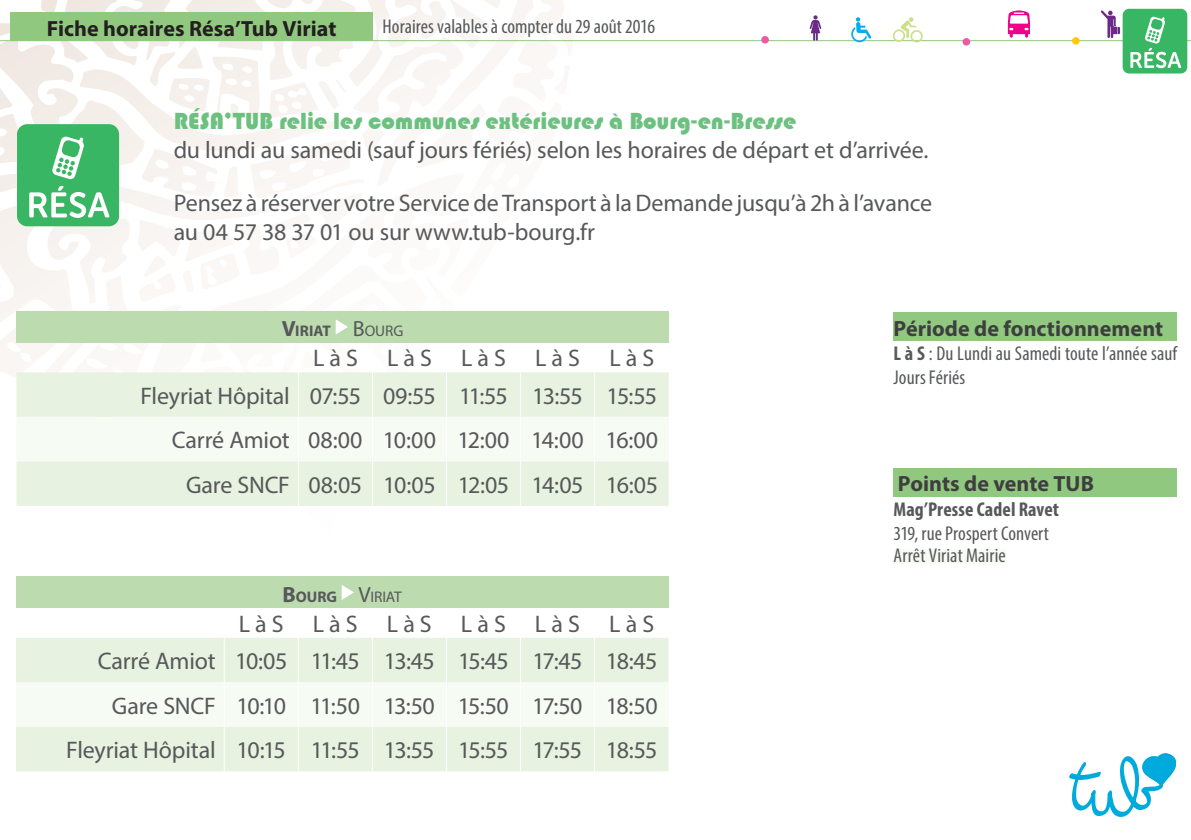
<style>
.page{position:relative;width:1191px;height:840px;background:#fff}
.page>*{position:absolute;margin:0;border:0;box-sizing:border-box;transform-origin:0 0}
.t1{font:24px/37.2px "Myriad Pro";letter-spacing:-.01em;color:#57585a;text-align:right}
.t2{font:24px "Bauhaus 93";color:#6cc180}
.t3{font:700 22px "Myriad Pro";color:#3e3e3f}
.t4{font:700 22px "Myriad Pro";color:#231f20}
.t5{font:condensed 20px/24px "Myriad Pro";letter-spacing:.005em;color:#57585a}
.t6{font:700 condensed 20px "Myriad Pro";letter-spacing:.005em;color:#57585a}
.t7{font:700 15.4px "Myriad Pro";color:#57585a}
.t8{font:15.4px "Myriad Pro";letter-spacing:-.005em;color:#57585a}
.s1{font-size:22px}
.s2{font-weight:400;font-size:22px}
.s3{font-weight:400}
.s4{font-weight:700;font-size:22px}
.s5{font-weight:700}
</style>
<div class="page">
<svg style="left:0;top:0;width:573px;height:506px"></svg>
<hr style="left:0;top:40px;width:1191px;height:1px;background:#91c87f">
<svg style="left:851px;top:17px;width:20px;height:25px"></svg>
<svg style="left:809px;top:15px;width:12px;height:26px"></svg>
<svg style="left:1100px;top:10px;width:20px;height:28px"></svg>
<svg style="left:892px;top:17px;width:31px;height:26px"></svg>
<svg style="left:1008px;top:10px;width:22px;height:28px"></svg>
<div style="left:962px;top:38px;width:8px;height:8px;background:#ef59a1;border-radius:50%"></div>
<div style="left:1072px;top:37px;width:7px;height:8px;background:#feca0a;border-radius:50%"></div>
<div style="left:761px;top:36px;width:8px;height:7px;background:#ef59a1;border-radius:50%"></div>
<div style="left:10px;top:12px;width:363px;height:29px;background:#91c87f"></div>
<div style="left:893px;top:467px;width:284px;height:29px;background:#91c87f"></div>
<div style="left:893px;top:312px;width:284px;height:28px;background:#91c87f"></div>
<div style="left:893px;top:549px;width:112px;height:14px;background:#f6fbf4"></div>
<svg style="left:1069px;top:753px;width:108px;height:64px"></svg>
<div style="left:16px;top:372px;width:652px;height:133px;background:#e7f2e0"></div>
<div style="left:16px;top:416px;width:652px;height:45px;background:#f6fbf4"></div>
<hr style="left:298px;top:372px;width:1px;height:44px;background:#fff">
<hr style="left:372px;top:372px;width:1px;height:44px;background:#fff">
<hr style="left:446px;top:372px;width:1px;height:44px;background:#fff">
<hr style="left:520px;top:372px;width:1px;height:44px;background:#fff">
<hr style="left:594px;top:372px;width:1px;height:44px;background:#fff">
<hr style="left:298px;top:416px;width:1px;height:45px;background:#fff">
<hr style="left:372px;top:416px;width:1px;height:45px;background:#fff">
<hr style="left:446px;top:416px;width:1px;height:45px;background:#fff">
<hr style="left:520px;top:416px;width:1px;height:45px;background:#fff">
<hr style="left:594px;top:416px;width:1px;height:45px;background:#fff">
<hr style="left:298px;top:461px;width:1px;height:44px;background:#fff">
<hr style="left:372px;top:461px;width:1px;height:44px;background:#fff">
<hr style="left:446px;top:461px;width:1px;height:44px;background:#fff">
<hr style="left:520px;top:461px;width:1px;height:44px;background:#fff">
<hr style="left:594px;top:461px;width:1px;height:44px;background:#fff">
<hr style="left:298px;top:342px;width:1px;height:30px;background:#fff">
<hr style="left:372px;top:342px;width:1px;height:30px;background:#fff">
<hr style="left:446px;top:342px;width:1px;height:30px;background:#fff">
<hr style="left:520px;top:342px;width:1px;height:30px;background:#fff">
<div style="left:16px;top:311px;width:652px;height:31px;background:#bcdbae"></div>
<svg style="left:336px;top:319px;width:12px;height:15px"></svg>
<div style="left:1122px;top:9px;width:65px;height:64px;background:#39b663;border-radius:6px"></div>
<svg style="left:1130px;top:17px;width:51px;height:51px"></svg>
<div style="left:16px;top:638px;width:652px;height:132px;background:#e7f2e0"></div>
<div style="left:16px;top:682px;width:652px;height:44px;background:#f6fbf4"></div>
<hr style="left:224px;top:637px;width:1px;height:45px;background:#fff">
<hr style="left:298px;top:637px;width:1px;height:45px;background:#fff">
<hr style="left:372px;top:637px;width:1px;height:45px;background:#fff">
<hr style="left:446px;top:637px;width:1px;height:45px;background:#fff">
<hr style="left:520px;top:637px;width:1px;height:45px;background:#fff">
<hr style="left:594px;top:637px;width:1px;height:45px;background:#fff">
<hr style="left:224px;top:682px;width:1px;height:44px;background:#fff">
<hr style="left:298px;top:682px;width:1px;height:44px;background:#fff">
<hr style="left:372px;top:682px;width:1px;height:44px;background:#fff">
<hr style="left:446px;top:682px;width:1px;height:44px;background:#fff">
<hr style="left:520px;top:682px;width:1px;height:44px;background:#fff">
<hr style="left:594px;top:682px;width:1px;height:44px;background:#fff">
<hr style="left:224px;top:726px;width:1px;height:44px;background:#fff">
<hr style="left:298px;top:726px;width:1px;height:44px;background:#fff">
<hr style="left:372px;top:726px;width:1px;height:44px;background:#fff">
<hr style="left:446px;top:726px;width:1px;height:44px;background:#fff">
<hr style="left:520px;top:726px;width:1px;height:44px;background:#fff">
<hr style="left:594px;top:726px;width:1px;height:44px;background:#fff">
<div style="left:16px;top:576px;width:652px;height:31px;background:#bcdbae"></div>
<svg style="left:342px;top:585px;width:12px;height:14px"></svg>
<div style="left:17px;top:124px;width:102px;height:102px;background:#39b663;border-radius:10px"></div>
<svg style="left:52px;top:136px;width:32px;height:43px"></svg>
<svg style="left:29px;top:186px;width:81px;height:32px"></svg>
<p class="t4" style="left:47px;top:14px;width:291px">Fiche horaires Résa’Tub Viriat</p>
<p class="t5" style="left:382px;top:14px;width:274px">Horaires valables à compter du 29 août 2016</p>
<p class="t2" style="left:174px;top:108px;width:624px">RÉSA’TUB relie les communes extérieures à Bourg-en-Bresse</p>
<p class="t1" style="left:174px;top:123px;width:760px;line-height:52.8px;text-align:left">du lundi au samedi (sauf jours fériés) selon les horaires de départ et d’arrivée.<br>Pensez à réserver votre Service de Transport à la Demande jusqu’à 2h à l’avance</p>
<p class="t1" style="left:174px;top:213px;width:423px">au 04 57 38 37 01 ou sur www.tub-bourg.fr</p>
<p class="t7" style="left:282px;top:320px;width:123px"><span class="s1">V</span>IRIAT <span class="s2">B</span><span class="s3">OURG</span></p>
<p class="t1" style="left:140px;top:339px;width:518px">L à SL à SL à SL à SL à S<br>Fleyriat Hôpital 07:55 09:55 11:55 13:55 15:55</p>
<p class="t1" style="left:172px;top:417px;width:488px;line-height:44.4px;text-align:center">Carré Amiot 08:00 10:00 12:00 14:00 16:00<br>Gare SNCF 08:05 10:05 12:05 14:05 16:05</p>
<p class="t8" style="left:282px;top:586px;width:121px"><span class="s4">B</span><span class="s5">OURG</span> <span class="s1">V</span>IRIAT</p>
<p class="t1" style="left:98px;top:604px;width:561px">L à SL à SL à SL à SL à SL à S<br>Carré Amiot 10:05 11:45 13:45 15:45 17:45 18:45</p>
<p class="t1" style="left:66px;top:682px;width:593px;line-height:44.4px">Gare SNCF 10:10 11:50 13:50 15:50 17:50 18:50<br>Fleyriat Hôpital 10:15 11:55 13:55 15:55 17:55 18:55</p>
<p class="t3" style="left:893px;top:314px;width:271px">Période de fonctionnement</p>
<p class="t5" style="left:893px;top:341px;width:285px"><span class="s5">L à S</span> : Du Lundi au Samedi toute l’année sauf<br>Jours Fériés</p>
<p class="t3" style="left:898px;top:469px;width:197px">Points de vente TUB</p>
<p class="t6" style="left:893px;top:496px;width:167px">Mag’Presse Cadel Ravet</p>
<p class="t5" style="left:893px;top:521px;width:157px;line-height:22px">319, rue Prospert Convert<br>Arrêt Viriat Mairie</p>
</div>
